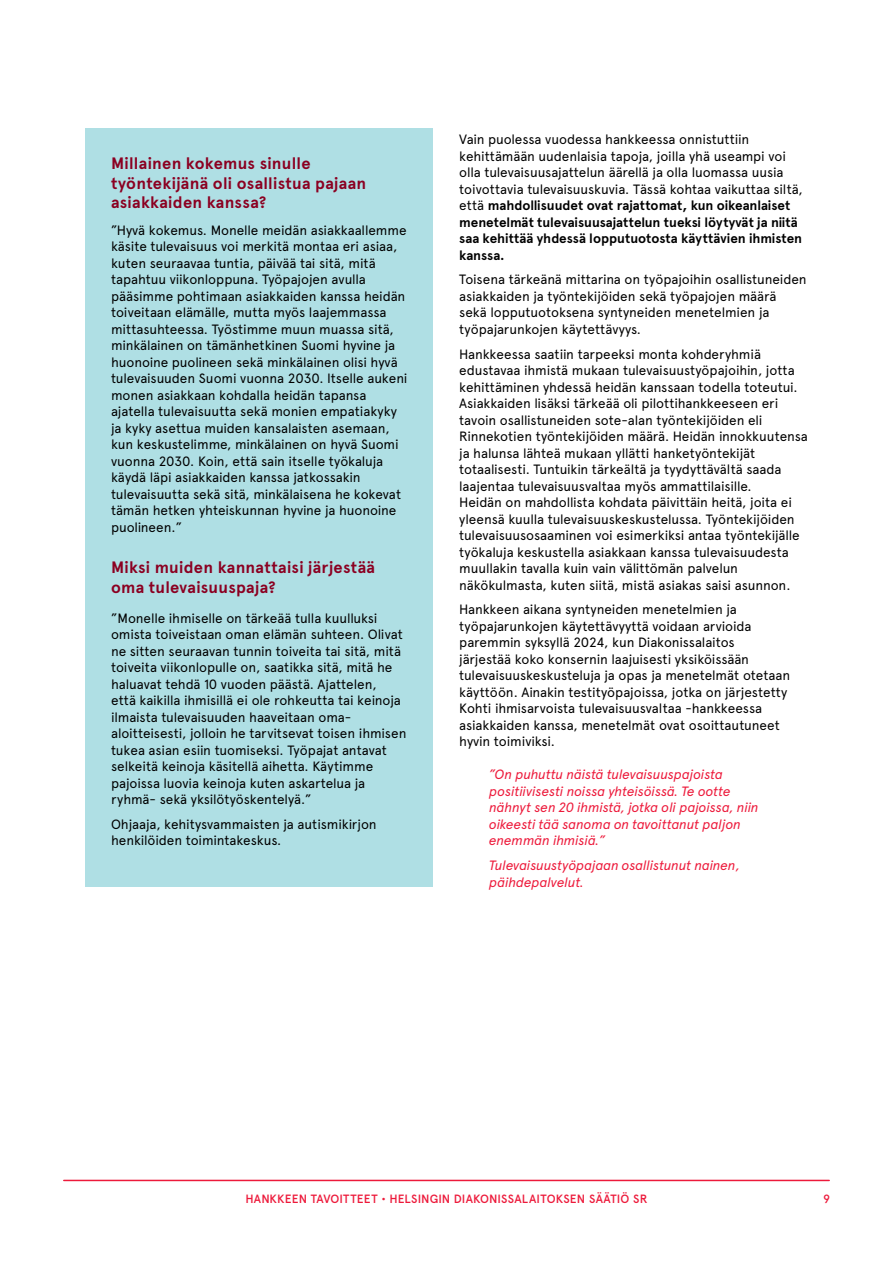
<style>
.page{position:relative;width:893px;height:1263px;background:#fff}
.page>*{position:absolute;margin:0;border:0;box-sizing:border-box;transform-origin:0 0}
.t1{font:700 16.5px/19.8px "Apercu";letter-spacing:.015em;color:#8b0021}
.Leipäteksti{font:13.5px/16.5px "Apercu";letter-spacing:-.01em;color:#000}
.Sitaatti{font:italic 13.5px/16.5px "Apercu";letter-spacing:-.015em;color:#ed1a3b}
.t2{font:500 12px "Apercu";letter-spacing:.01em;color:#ed1a3b}
.s1{font-weight:700}
</style>
<div class="page">
<hr style="left:64px;top:1180px;width:765px;height:1px;background:#ed1a3b">
<div style="left:86px;top:128px;width:347px;height:759px;background:#afdfe4"></div>
<h4 class="t1" style="left:111px;top:153px;width:257px">Millainen kokemus sinulle työntekijänä oli osallistua pajaan asiakkaiden kanssa?</h4>
<p class="Leipäteksti" style="left:111px;top:222px;width:298px">”Hyvä kokemus. Monelle meidän asiakkaallemme käsite tulevaisuus voi merkitä montaa eri asiaa, kuten seuraavaa tuntia, päivää tai sitä, mitä tapahtuu viikonloppuna. Työpajojen avulla pääsimme pohtimaan asiakkaiden kanssa heidän toiveitaan elämälle, mutta myös laajemmassa mittasuhteessa. Työstimme muun muassa sitä, minkälainen on tämänhetkinen Suomi hyvine ja huonoine puolineen sekä minkälainen olisi hyvä tulevaisuuden Suomi vuonna 2030. Itselle aukeni monen asiakkaan kohdalla heidän tapansa ajatella tulevaisuutta sekä monien empatiakyky ja kyky asettua muiden kansalaisten asemaan, kun keskustelimme, minkälainen on hyvä Suomi vuonna 2030. Koin, että sain itselle työkaluja käydä läpi asiakkaiden kanssa jatkossakin tulevaisuutta sekä sitä, minkälaisena he kokevat tämän hetken yhteiskunnan hyvine ja huonoine puolineen.”</p>
<h4 class="t1" style="left:111px;top:557px;width:266px">Miksi muiden kannattaisi järjestää oma tulevaisuuspaja?</h4>
<p class="Leipäteksti" style="left:111px;top:609px;width:297px">”Monelle ihmiselle on tärkeää tulla kuulluksi omista toiveistaan oman elämän suhteen. Olivat ne sitten seuraavan tunnin toiveita tai sitä, mitä toiveita viikonlopulle on, saatikka sitä, mitä he haluavat tehdä 10 vuoden päästä. Ajattelen,<br>että kaikilla ihmisillä ei ole rohkeutta tai keinoja ilmaista tulevaisuuden haaveitaan oma&shy;aloitteisesti, jolloin he tarvitsevat toisen ihmisen tukea asian esiin tuomiseksi. Työpajat antavat selkeitä keinoja käsitellä aihetta. Käytimme pajoissa luovia keinoja kuten askartelua ja ryhmä- sekä yksilötyöskentelyä.”</p>
<p class="Leipäteksti" style="left:111px;top:816px;width:267px">Ohjaaja, kehitysvammaisten ja autismikirjon henkilöiden toimintakeskus.</p>
<p class="Leipäteksti" style="left:459px;top:131px;width:345px">Vain puolessa vuodessa hankkeessa onnistuttiin kehittämään uudenlaisia tapoja, joilla yhä useampi voi olla tulevaisuusajattelun äärellä ja olla luomassa uusia toivottavia tulevaisuuskuvia. Tässä kohtaa vaikuttaa siltä, että <span class="s1">mahdollisuudet ovat rajattomat, kun oikeanlaiset menetelmät tulevaisuusajattelun tueksi löytyvät ja niitä saa kehittää yhdessä lopputuotosta käyttävien ihmisten kanssa.</span></p>
<p class="Leipäteksti" style="left:459px;top:271px;width:349px">Toisena tärkeänä mittarina on työpajoihin osallistuneiden asiakkaiden ja työntekijöiden sekä työpajojen määrä sekä lopputuotoksena syntyneiden menetelmien ja työpajarunkojen käytettävyys.</p>
<p class="Leipäteksti" style="left:459px;top:345px;width:350px">Hankkeessa saatiin tarpeeksi monta kohderyhmiä edustavaa ihmistä mukaan tulevaisuustyöpajoihin, jotta kehittäminen yhdessä heidän kanssaan todella toteutui.<br>Asiakkaiden lisäksi tärkeää oli pilottihankkeeseen eri tavoin osallistuneiden sote-alan työntekijöiden eli Rinnekotien työntekijöiden määrä. Heidän innokkuutensa ja halunsa lähteä mukaan yllätti hanketyöntekijät totaalisesti. Tuntuikin tärkeältä ja tyydyttävältä saada laajentaa tulevaisuusvaltaa myös ammattilaisille.<br>Heidän on mahdollista kohdata päivittäin heitä, joita ei yleensä kuulla tulevaisuuskeskustelussa. Työntekijöiden tulevaisuusosaaminen voi esimerkiksi antaa työntekijälle työkaluja keskustella asiakkaan kanssa tulevaisuudesta muullakin tavalla kuin vain välittömän palvelun näkökulmasta, kuten siitä, mistä asiakas saisi asunnon.</p>
<p class="Leipäteksti" style="left:459px;top:601px;width:332px">Hankkeen aikana syntyneiden menetelmien ja työpajarunkojen käytettävyyttä voidaan arvioida paremmin syksyllä 2024, kun Diakonissalaitos<br>järjestää koko konsernin laajuisesti yksiköissään tulevaisuuskeskusteluja ja opas ja menetelmät otetaan käyttöön. Ainakin testityöpajoissa, jotka on järjestetty Kohti ihmisarvoista tulevaisuusvaltaa -hankkeessa asiakkaiden kanssa, menetelmät ovat osoittautuneet hyvin toimiviksi.</p>
<p class="Sitaatti" style="left:489px;top:765px;width:271px">”On puhuttu näistä tulevaisuuspajoista positiivisesti noissa yhteisöissä. Te ootte nähnyt sen 20 ihmistä, jotka oli pajoissa, niin oikeesti tää sanoma on tavoittanut paljon enemmän ihmisiä.”</p>
<p class="Sitaatti" style="left:489px;top:856px;width:252px">Tulevaisuustyöpajaan osallistunut nainen, päihdepalvelut.</p>
<p class="t2" style="left:245px;top:1191px;width:404px">HANKKEEN TAVOITTEET • HELSINGIN DIAKONISSALAITOKSEN SÄÄTIÖ SR</p>
<p class="t2" style="left:823px;top:1191px;width:8px">9</p>
</div>
